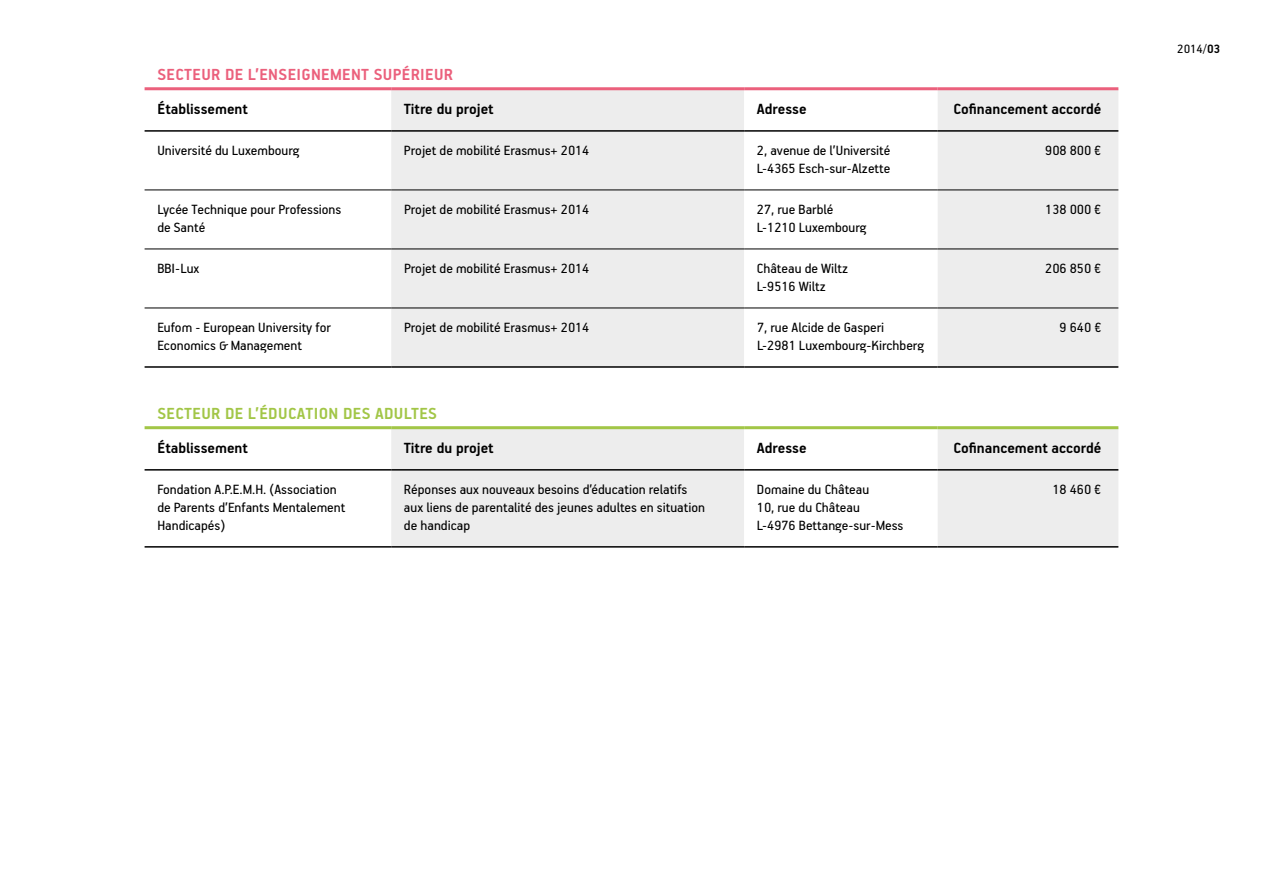
<style>
.page{position:relative;width:1263px;height:893px;background:#fff}
.page>*{position:absolute;margin:0;border:0;box-sizing:border-box;transform-origin:0 0}
.t1{font:700 18px "PF Handbook Pro";letter-spacing:.02em;color:#eb607c}
.t2{font:700 18px "PF Handbook Pro";letter-spacing:.02em;color:#a2c647}
.t3{font:700 16.5px "PF Handbook Pro";color:#000}
.t4{font:15px/18px "PF Handbook Pro";color:#000}
.t5{font:13.5px "PF Handbook Pro";color:#000}
.s1{font-weight:700}
</style>
<div class="page">
<div style="left:391px;top:90px;width:353px;height:276px;background:#ededed"></div>
<svg style="left:744px;top:90px;width:194px;height:218px"></svg>
<div style="left:938px;top:90px;width:180px;height:276px;background:#ededed"></div>
<hr style="left:145px;top:249px;width:246px;height:1px;background:#000">
<hr style="left:391px;top:249px;width:353px;height:1px;background:#000">
<hr style="left:744px;top:249px;width:194px;height:1px;background:#000">
<hr style="left:938px;top:249px;width:180px;height:1px;background:#000">
<hr style="left:145px;top:190px;width:246px;height:1px;background:#000">
<hr style="left:391px;top:190px;width:353px;height:1px;background:#000">
<hr style="left:744px;top:190px;width:194px;height:1px;background:#000">
<hr style="left:938px;top:190px;width:180px;height:1px;background:#000">
<hr style="left:145px;top:308px;width:246px;height:1px;background:#000">
<hr style="left:391px;top:308px;width:353px;height:1px;background:#000">
<hr style="left:744px;top:308px;width:194px;height:1px;background:#000">
<hr style="left:938px;top:308px;width:180px;height:1px;background:#000">
<hr style="left:145px;top:87px;width:246px;height:3px;background:#eb607c">
<hr style="left:391px;top:87px;width:353px;height:3px;background:#eb607c">
<hr style="left:744px;top:87px;width:194px;height:3px;background:#eb607c">
<hr style="left:938px;top:87px;width:180px;height:3px;background:#eb607c">
<hr style="left:145px;top:130px;width:246px;height:2px;background:#000">
<hr style="left:391px;top:130px;width:353px;height:2px;background:#000">
<hr style="left:744px;top:130px;width:194px;height:2px;background:#000">
<hr style="left:938px;top:130px;width:180px;height:2px;background:#000">
<hr style="left:145px;top:366px;width:246px;height:2px;background:#000">
<hr style="left:391px;top:366px;width:353px;height:2px;background:#000">
<hr style="left:744px;top:366px;width:194px;height:2px;background:#000">
<hr style="left:938px;top:366px;width:180px;height:2px;background:#000">
<svg style="left:391px;top:429px;width:727px;height:117px"></svg>
<hr style="left:145px;top:546px;width:246px;height:2px;background:#000">
<hr style="left:391px;top:546px;width:353px;height:2px;background:#000">
<hr style="left:744px;top:546px;width:194px;height:2px;background:#000">
<hr style="left:938px;top:546px;width:180px;height:2px;background:#000">
<hr style="left:145px;top:426px;width:246px;height:3px;background:#a2c647">
<hr style="left:391px;top:426px;width:353px;height:3px;background:#a2c647">
<hr style="left:744px;top:426px;width:194px;height:3px;background:#a2c647">
<hr style="left:938px;top:426px;width:180px;height:3px;background:#a2c647">
<hr style="left:145px;top:469px;width:246px;height:2px;background:#000">
<hr style="left:391px;top:469px;width:353px;height:2px;background:#000">
<hr style="left:744px;top:469px;width:194px;height:2px;background:#000">
<hr style="left:938px;top:469px;width:180px;height:2px;background:#000">
<p class="t1" style="left:158px;top:64px;width:297px">SECTEUR DE L’ENSEIGNEMENT SUPÉRIEUR</p>
<p class="t3" style="left:157px;top:99px;width:92px">Établissement</p>
<p class="t3" style="left:404px;top:99px;width:91px">Titre du projet</p>
<p class="t3" style="left:757px;top:99px;width:51px">Adresse</p>
<p class="t3" style="left:953px;top:99px;width:149px">Cofinancement accordé</p>
<p class="t4" style="left:157px;top:141px;width:144px">Université du Luxembourg</p>
<p class="t4" style="left:404px;top:141px;width:187px">Projet de mobilité Erasmus+ 2014</p>
<p class="t4" style="left:757px;top:141px;width:135px">2, avenue de l’Université<br>L-4365 Esch-sur-Alzette</p>
<p class="t4" style="left:1045px;top:141px;width:58px">908 800 €</p>
<p class="t4" style="left:157px;top:200px;width:186px">Lycée Technique pour Professions de Santé</p>
<p class="t4" style="left:404px;top:200px;width:187px">Projet de mobilité Erasmus+ 2014</p>
<p class="t4" style="left:757px;top:200px;width:111px">27, rue Barblé<br>L-1210 Luxembourg</p>
<p class="t4" style="left:1045px;top:200px;width:58px">138 000 €</p>
<p class="t4" style="left:157px;top:259px;width:44px">BBI-Lux</p>
<p class="t4" style="left:404px;top:259px;width:187px">Projet de mobilité Erasmus+ 2014</p>
<p class="t4" style="left:757px;top:259px;width:93px">Château de Wiltz<br>L-9516 Wiltz</p>
<p class="t4" style="left:1045px;top:259px;width:58px">206 850 €</p>
<p class="t4" style="left:157px;top:318px;width:175px">Eufom - European University for<br>Economics &amp; Management</p>
<p class="t4" style="left:404px;top:318px;width:187px">Projet de mobilité Erasmus+ 2014</p>
<p class="t4" style="left:757px;top:318px;width:168px">7, rue Alcide de Gasperi<br>L-2981 Luxembourg-Kirchberg</p>
<p class="t4" style="left:1059px;top:318px;width:43px">9 640 €</p>
<p class="t2" style="left:158px;top:403px;width:281px">SECTEUR DE L’ÉDUCATION DES ADULTES</p>
<p class="t3" style="left:157px;top:438px;width:92px">Établissement</p>
<p class="t3" style="left:404px;top:438px;width:91px">Titre du projet</p>
<p class="t3" style="left:757px;top:438px;width:51px">Adresse</p>
<p class="t3" style="left:953px;top:438px;width:149px">Cofinancement accordé</p>
<p class="t4" style="left:157px;top:480px;width:189px">Fondation A.P.E.M.H. (Association de Parents d’Enfants Mentalement<br>Handicapés)</p>
<p class="t4" style="left:404px;top:480px;width:303px">Réponses aux nouveaux besoins d’éducation relatifs aux liens de parentalité des jeunes adultes en situation de handicap</p>
<p class="t4" style="left:757px;top:480px;width:148px">Domaine du Château<br>10, rue du Château<br>L-4976 Bettange-sur-Mess</p>
<p class="t4" style="left:1052px;top:480px;width:51px">18 460 €</p>
<p class="t5" style="left:1177px;top:40px;width:45px">2014/<span class="s1">03</span></p>
</div>
